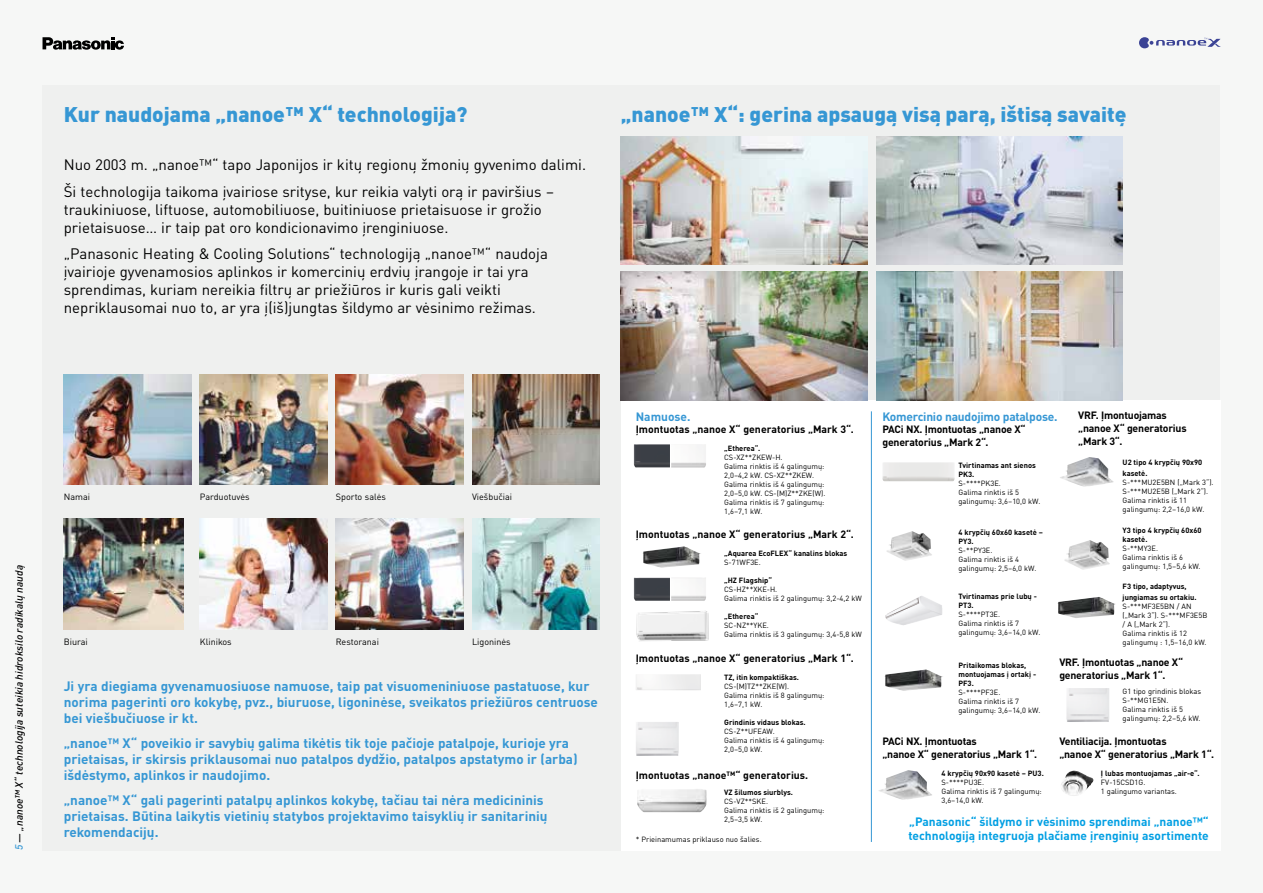
<style>
.page{position:relative;width:1263px;height:893px;background:#f6f7f6}
.page>*{position:absolute;margin:0;border:0;box-sizing:border-box;transform-origin:0 0}
.t1{font:900 21px "DIN Pro";color:#3697d4}
.t2{font:15px/18px "DIN Pro";color:#000}
.t3{font:700 13.5px/16.2px "DIN Pro";color:#3697d4}
.t4{font:700 12px/14.4px "DIN Pro";color:#009fe3}
.t5{font:700 12px "DIN Pro";letter-spacing:-.02em;color:#3697d4}
.t6{font:700 12px "DIN Pro";color:#3697d4}
.t7{font:700 10.5px/12.6px "DIN Pro";letter-spacing:-.02em;color:#000}
.t8{font:700 10.5px "DIN Pro";color:#000}
.t9{font:italic 500 10.5px "DIN Pro";color:#000}
.t10{font:9px "DIN Pro";color:#000}
.t11{font:7.5px/9px "DIN Pro";color:#000}
.t12{font:700 7.5px/9px "DIN Pro";color:#000}
.s1{color:#3697d4}
</style>
<div class="page">
<svg style="left:1139px;top:37px;width:81px;height:11px"></svg>
<svg style="left:43px;top:37px;width:81px;height:13px"></svg>
<div style="left:43px;top:85px;width:1177px;height:765px;background:#eff0ef"></div>
<div style="left:621px;top:400px;width:599px;height:450px;background:#fff"></div>
<img style="left:621px;top:272px;width:246px;height:128px">
<img style="left:876px;top:136px;width:247px;height:128px">
<img style="left:876px;top:272px;width:247px;height:128px">
<img style="left:64px;top:374px;width:127px;height:111px">
<img style="left:64px;top:519px;width:120px;height:110px">
<img style="left:336px;top:374px;width:127px;height:111px">
<img style="left:336px;top:519px;width:127px;height:110px">
<img style="left:200px;top:519px;width:127px;height:110px">
<img style="left:200px;top:374px;width:127px;height:111px">
<img style="left:472px;top:374px;width:128px;height:111px">
<img style="left:472px;top:519px;width:128px;height:110px">
<img style="left:621px;top:136px;width:246px;height:128px">
<hr style="left:871px;top:411px;width:1px;height:431px;background:#3697d4">
<img style="left:637px;top:789px;width:69px;height:23px">
<img style="left:636px;top:722px;width:43px;height:34px">
<img style="left:1066px;top:688px;width:43px;height:34px">
<img style="left:879px;top:770px;width:53px;height:30px">
<img style="left:887px;top:531px;width:45px;height:30px">
<img style="left:1060px;top:457px;width:53px;height:30px">
<img style="left:884px;top:669px;width:59px;height:22px">
<img style="left:1057px;top:597px;width:58px;height:21px">
<img style="left:882px;top:462px;width:73px;height:19px">
<img style="left:885px;top:596px;width:57px;height:29px">
<img style="left:643px;top:546px;width:58px;height:22px">
<img style="left:1064px;top:540px;width:46px;height:30px">
<img style="left:636px;top:611px;width:73px;height:30px">
<img style="left:636px;top:674px;width:65px;height:16px">
<img style="left:634px;top:578px;width:72px;height:23px">
<img style="left:634px;top:444px;width:72px;height:24px">
<h3 class="t9" style="left:11px;top:850px;width:287px;rotate:-90deg"><span class="s1">5</span> — „nanoe™ X“ technologija suteikia hidroksilo radikalų naudą</h3>
<h1 class="t1" style="left:64px;top:98px;width:405px">Kur naudojama „nanoe™ X“ technologija?</h1>
<h2 class="t2" style="left:64px;top:150px;width:524px;line-height:26.5px">Nuo 2003 m. „nanoe™“ tapo Japonijos ir kitų regionų žmonių gyvenimo dalimi.<br>Ši technologija taikoma įvairiose srityse, kur reikia valyti orą ir paviršius –</h2>
<h2 class="t2" style="left:64px;top:199px;width:479px">traukiniuose, liftuose, automobiliuose, buitiniuose prietaisuose ir grožio prietaisuose… ir taip pat oro kondicionavimo įrenginiuose.</h2>
<p class="t2" style="left:64px;top:244px;width:486px">„Panasonic Heating &amp; Cooling Solutions“ technologiją „nanoe™“ naudoja įvairioje gyvenamosios aplinkos ir komercinių erdvių įrangoje ir tai yra sprendimas, kuriam nereikia filtrų ar priežiūros ir kuris gali veikti nepriklausomai nuo to, ar yra į(iš)jungtas šildymo ar vėsinimo režimas.</p>
<h1 class="t1" style="left:621px;top:98px;width:507px">„nanoe™ X“: gerina apsaugą visą parą, ištisą savaitę</h1>
<p class="t10" style="left:64px;top:490px;width:28px">Namai</p>
<p class="t10" style="left:64px;top:635px;width:26px">Biurai</p>
<p class="t10" style="left:200px;top:490px;width:51px">Parduotuvės</p>
<p class="t10" style="left:200px;top:635px;width:33px">Klinikos</p>
<p class="t10" style="left:336px;top:490px;width:51px">Sporto salės</p>
<p class="t10" style="left:336px;top:635px;width:45px">Restoranai</p>
<p class="t10" style="left:472px;top:490px;width:42px">Viešbučiai</p>
<p class="t10" style="left:472px;top:635px;width:40px">Ligoninės</p>
<h3 class="t3" style="left:64px;top:677px;width:536px">Ji yra diegiama gyvenamuosiuose namuose, taip pat visuomeniniuose pastatuose, kur norima pagerinti oro kokybę, pvz., biuruose, ligoninėse, sveikatos priežiūros centruose bei viešbučiuose ir kt.</h3>
<h3 class="t3" style="left:64px;top:734px;width:515px">„nanoe™ X“ poveikio ir savybių galima tikėtis tik toje pačioje patalpoje, kurioje yra prietaisas, ir skirsis priklausomai nuo patalpos dydžio, patalpos apstatymo ir (arba) išdėstymo, aplinkos ir naudojimo.</h3>
<h3 class="t3" style="left:64px;top:791px;width:485px">„nanoe™ X“ gali pagerinti patalpų aplinkos kokybę, tačiau tai nėra medicininis prietaisas. Būtina laikytis vietinių statybos projektavimo taisyklių ir sanitarinių rekomendacijų.</h3>
<h3 class="t6" style="left:636px;top:407px;width:56px">Namuose.</h3>
<h3 class="t8" style="left:636px;top:421px;width:220px">Įmontuotas „nanoe X“ generatorius „Mark 3“.</h3>
<p class="t12" style="left:724px;top:443px;width:37px">„Etherea“.</p>
<p class="t11" style="left:724px;top:452px;width:103px">CS-XZ**ZKEW-H.<br>Galima rinktis iš 4 galingumų:<br>2,0–4,2 kW. CS-XZ**ZKEW.<br>Galima rinktis iš 4 galingumų:<br>2,0–5,0 kW. CS-(M)Z**ZKE(W).<br>Galima rinktis iš 7 galingumų:<br>1,6–7,1 kW.</p>
<h3 class="t8" style="left:636px;top:526px;width:220px">Įmontuotas „nanoe X“ generatorius „Mark 2“.</h3>
<p class="t12" style="left:724px;top:548px;width:125px">„Aquarea EcoFLEX“ kanalins blokas</p>
<p class="t11" style="left:724px;top:557px;width:38px">S-71WF3E.</p>
<p class="t12" style="left:724px;top:575px;width:49px">„HZ Flagship“</p>
<p class="t11" style="left:724px;top:584px;width:139px">CS-HZ**XKE-H.<br>Galima rinktis iš 2 galingumų: 3,2-4,2 kW</p>
<p class="t12" style="left:724px;top:611px;width:36px">„Etherea“</p>
<p class="t11" style="left:724px;top:620px;width:139px">SC-NZ**YKE.<br>Galima rinktis iš 3 galingumų: 3,4-5,8 kW</p>
<h3 class="t8" style="left:636px;top:650px;width:220px">Įmontuotas „nanoe X“ generatorius „Mark 1“.</h3>
<p class="t12" style="left:724px;top:672px;width:76px">TZ, itin kompaktiškas.</p>
<p class="t11" style="left:724px;top:681px;width:102px">CS-(M)TZ**ZKE(W).<br>Galima rinktis iš 8 galingumų:<br>1,6–7,1 kW.</p>
<p class="t12" style="left:724px;top:717px;width:83px">Grindinis vidaus blokas.</p>
<p class="t11" style="left:724px;top:726px;width:102px">CS-Z**UFEAW.<br>Galima rinktis iš 4 galingumų:<br>2,0–5,0 kW.</p>
<h3 class="t5" style="left:882px;top:407px;width:177px">Komercinio naudojimo patalpose.</h3>
<h3 class="t7" style="left:882px;top:422px;width:145px">PACi NX. Įmontuotas „nanoe X“ generatorius „Mark 2“.</h3>
<p class="t12" style="left:958px;top:460px;width:79px">Tvirtinamas ant sienos<br>PK3.</p>
<p class="t11" style="left:958px;top:478px;width:83px">S-****PK3E.<br>Galima rinktis iš 5 galingumų: 3,6–10,0 kW.</p>
<p class="t12" style="left:958px;top:528px;width:86px">4 krypčių 60x60 kasetė –<br>PY3.</p>
<p class="t11" style="left:958px;top:546px;width:79px">S-**PY3E.<br>Galima rinktis iš 4 galingumų: 2,5–6,0 kW.</p>
<h3 class="t7" style="left:1078px;top:409px;width:110px">VRF. Įmontuojamas „nanoe X“ generatorius „Mark 3“.</h3>
<p class="t12" style="left:1123px;top:456px;width:81px;line-height:10.8px">U2 tipo 4 krypčių 90x90 kasetė.</p>
<p class="t11" style="left:1123px;top:477px;width:92px">S-***MU2E5BN („Mark 3“).<br>S-***MU2E5B („Mark 2“).<br>Galima rinktis iš 11 galingumų: 2,2–16,0 kW.</p>
<p class="t12" style="left:1123px;top:526px;width:80px">Y3 tipo 4 krypčių 60x60 kasetė.</p>
<p class="t11" style="left:1123px;top:544px;width:79px">S-**MY3E.<br>Galima rinktis iš 6 galingumų: 1,5–5,6 kW.</p>
<p class="t12" style="left:958px;top:592px;width:80px">Tvirtinamas prie lubų -<br>PT3.</p>
<p class="t11" style="left:958px;top:610px;width:83px">S-****PT3E.<br>Galima rinktis iš 7 galingumų: 3,6–14,0 kW.</p>
<p class="t12" style="left:958px;top:660px;width:79px">Pritaikomas blokas, montuojamas į ortakį -<br>PF3.</p>
<p class="t11" style="left:958px;top:687px;width:83px">S-****PF3E.<br>Galima rinktis iš 7 galingumų: 3,6–14,0 kW.</p>
<h3 class="t7" style="left:882px;top:735px;width:156px">PACi NX. Įmontuotas<br>„nanoe X“ generatorius „Mark 1“.</h3>
<p class="t12" style="left:1123px;top:580px;width:75px;line-height:10.8px">F3 tipo, adaptyvus, jungiamas su ortakiu.</p>
<p class="t11" style="left:1123px;top:601px;width:86px">S-***MF3E5BN / AN („Mark 3“). S-***MF3E5B / A („Mark 2“).<br>Galima rinktis iš 12 galingumų : 1,5–16,0 kW.</p>
<h3 class="t7" style="left:1059px;top:655px;width:125px">VRF. Įmontuotas „nanoe X“ generatorius „Mark 1“.</h3>
<p class="t11" style="left:1123px;top:686px;width:80px">G1 tipo grindinis blokas<br>S-**MG1E5N.<br>Galima rinktis iš 5 galingumų: 2,2–5,6 kW.</p>
<h3 class="t7" style="left:1059px;top:735px;width:156px">Ventiliacija. Įmontuotas<br>„nanoe X“ generatorius „Mark 1“.</h3>
<p class="t12" style="left:1101px;top:768px;width:100px">Į lubas montuojamas „air-e“.</p>
<p class="t11" style="left:1101px;top:777px;width:77px">FV-15CSD1G.<br>1 galingumo variantas.</p>
<h3 class="t8" style="left:636px;top:767px;width:174px">Įmontuotas „nanoe™“ generatorius.</h3>
<p class="t12" style="left:941px;top:768px;width:104px">4 krypčių 90x90 kasetė – PU3.</p>
<p class="t11" style="left:941px;top:777px;width:102px">S-****PU3E.<br>Galima rinktis iš 7 galingumų:<br>3,6–14,0 kW.</p>
<p class="t12" style="left:724px;top:787px;width:70px">VZ šilumos siurblys.</p>
<p class="t11" style="left:724px;top:796px;width:102px">CS-VZ**SKE.<br>Galima rinktis iš 2 galingumų:<br>2,5–3,5 kW.</p>
<h3 class="t4" style="left:908px;top:813px;width:302px">„Panasonic“ šildymo ir vėsinimo sprendimai „nanoe™“ technologiją integruoja plačiame įrenginių asortimente</h3>
<p class="t11" style="left:636px;top:834px;width:127px">* Prieinamumas priklauso nuo šalies.</p>
</div>
